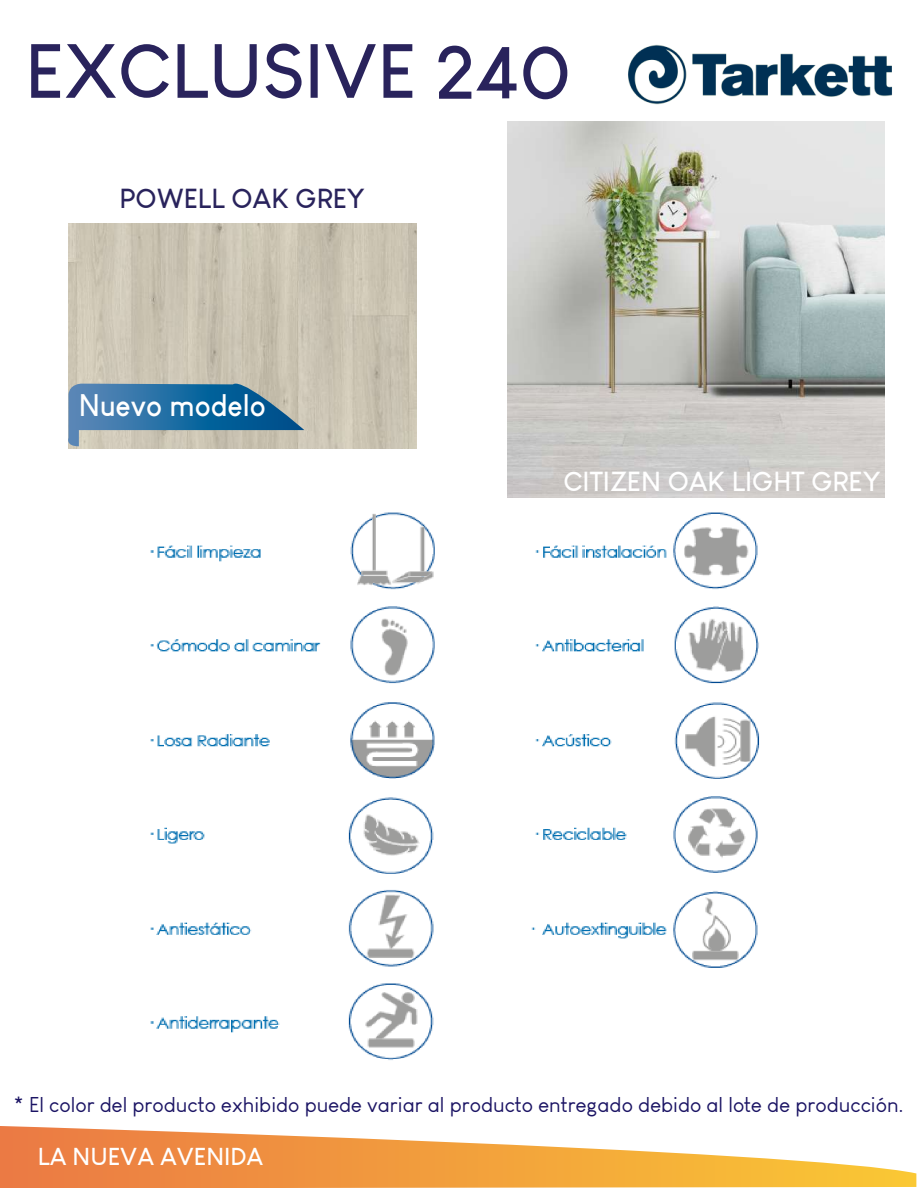
<style>
.page{position:relative;width:918px;height:1188px;background:#fff}
.page>*{position:absolute;margin:0;border:0;box-sizing:border-box;transform-origin:0 0}
.t1{font:700 75px "Louis George Cafe";color:#29235c}
.t2{font:700 30.6px "Louis George Cafe";color:#fff;scale:.94 1}
.t3{font:700 27px "Louis George Cafe";color:#fff}
.t4{font:700 27px "Louis George Cafe";color:#29235c}
.t5{font:700 24px "Louis George Cafe";color:#fff}
.t6{font:21px "Louis George Cafe";color:#1b1464}
</style>
<div class="page">
<svg style="left:0;top:1126px;width:916px;height:62px"></svg>
<img style="left:628px;top:44px;width:264px;height:61px">
<img style="left:68px;top:224px;width:348px;height:225px">
<svg style="left:68px;top:384px;width:236px;height:62px;background:#5c8ba8"></svg>
<img style="left:150px;top:489px;width:610px;height:571px">
<img style="left:508px;top:121px;width:377px;height:377px">
<h1 class="t1" style="left:25px;top:23px;width:548px">EXCLUSIVE 240</h1>
<p class="t4" style="left:119px;top:181px;width:247px">POWELL OAK GREY</p>
<h2 class="t2" style="left:79px;top:386px;width:201px">Nuevo modelo</h2>
<p class="t3" style="left:563px;top:464px;width:319px">CITIZEN OAK LIGHT GREY</p>
<p class="t6" style="left:13px;top:1092px;width:892px">* El color del producto exhibido puede variar al producto entregado debido al lote de producción.</p>
<p class="t5" style="left:38px;top:1141px;width:227px">LA NUEVA AVENIDA</p>
</div>
